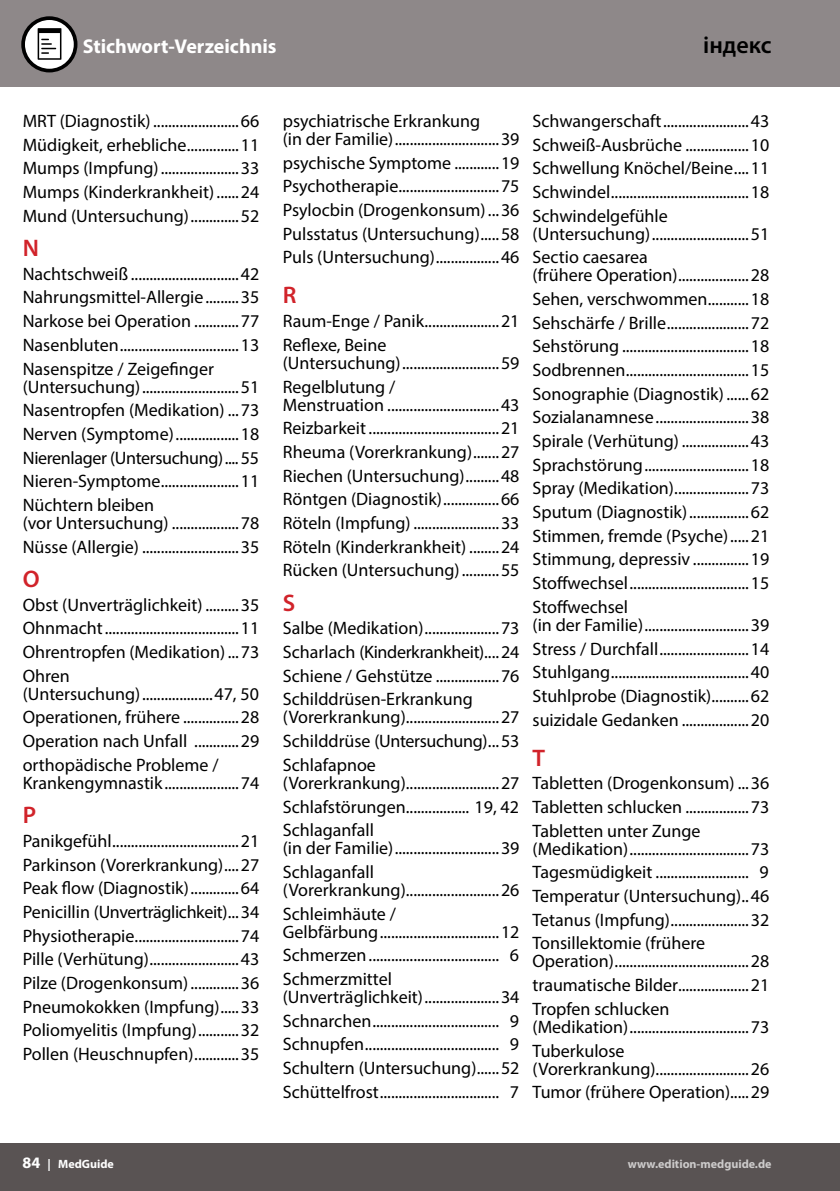
<style>
.page{position:relative;width:840px;height:1191px;background:#fff}
.page>*{position:absolute;margin:0;border:0;box-sizing:border-box;transform-origin:0 0}
.t1{font:600 24px "Myriad Pro";color:#d1232a}
.t2{font:600 24px "Myriad Pro";color:#000}
.t3{font:700 20px "Myriad Pro";color:#fff}
.t4{font:18px/23.6px "Myriad Pro";color:#000}
.t5{font:700 12px "Myriad Pro";color:#fff}
.s1{font-size:16px}
</style>
<div class="page">
<div style="left:0;top:0;width:839px;height:87px;background:#8e8889"></div>
<div style="left:0;top:1143px;width:839px;height:48px;background:#595353"></div>
<svg style="left:21px;top:16px;width:56px;height:56px"></svg>
<div style="left:25px;top:20px;width:49px;height:49px;background:#fff;border-radius:50%"></div>
<svg style="left:38px;top:28px;width:23px;height:32px"></svg>
<p class="t3" style="left:83px;top:33px;width:195px">Stichwort-Verzeichnis</p>
<h1 class="t2" style="left:702px;top:29px;width:70px">індекс</h1>
<p class="t4" style="left:23px;top:109px;width:238px;text-align:justify">MRT (Diagnostik) .......................66<br>Müdigkeit, erhebliche..............11<br>Mumps (Impfung).....................33<br>Mumps (Kinderkrankheit)......24<br>Mund (Untersuchung).............52</p>
<h1 class="t1" style="left:23px;top:233px;width:18px">N</h1>
<p class="t4" style="left:23px;top:262px;width:238px;text-align:justify">Nachtschweiß .............................42<br>Nahrungsmittel-Allergie.........35<br>Narkose bei Operation ............77<br>Nasenbluten................................13<br>Nasenspitze / Zeigefinger</p>
<p class="t4" style="left:23px;top:374px;width:238px">(Untersuchung)..........................51<br>Nasentropfen (Medikation) ...73<br>Nerven (Symptome).................18<br>Nierenlager (Untersuchung)....55<br>Nieren-Symptome.....................11<br>Nüchtern bleiben</p>
<p class="t4" style="left:23px;top:511px;width:238px">(vor Untersuchung) ..................78<br>Nüsse (Allergie) ..........................35</p>
<h1 class="t1" style="left:23px;top:564px;width:18px">O</h1>
<p class="t4" style="left:23px;top:592px;width:238px;text-align:justify">Obst (Unverträglichkeit) .........35<br>Ohnmacht....................................11<br>Ohrentropfen (Medikation) ...73<br>Ohren</p>
<p class="t4" style="left:23px;top:681px;width:238px">(Untersuchung)...................47, 50<br>Operationen, frühere ...............28<br>Operation nach Unfall ............29 orthopädische Probleme /</p>
<p class="t4" style="left:23px;top:770px;width:238px">Krankengymnastik....................74</p>
<h1 class="t1" style="left:23px;top:800px;width:15px">P</h1>
<p class="t4" style="left:23px;top:829px;width:238px;text-align:justify">Panikgefühl..................................21<br>Parkinson (Vorerkrankung)....27<br>Peak flow (Diagnostik).............64<br>Penicillin (Unverträglichkeit)...34<br>Physiotherapie............................74<br>Pille (Verhütung)........................43<br>Pilze (Drogenkonsum).............36<br>Pneumokokken (Impfung).....33<br>Poliomyelitis (Impfung)...........32<br>Pollen (Heuschnupfen)............35</p>
<p class="t4" style="left:283px;top:112px;width:238px;line-height:18px">psychiatrische Erkrankung<br>(in der Familie)............................39</p>
<p class="t4" style="left:283px;top:150px;width:238px">psychische Symptome ............19<br>Psychotherapie...........................75<br>Psylocbin (Drogenkonsum)...36<br>Pulsstatus (Untersuchung).....58<br>Puls (Untersuchung).................46</p>
<h1 class="t1" style="left:283px;top:280px;width:15px">R</h1>
<p class="t4" style="left:283px;top:309px;width:238px">Raum-Enge / Panik....................21<br>Reflexe, Beine</p>
<p class="t4" style="left:283px;top:351px;width:238px">(Untersuchung)..........................59<br>Regelblutung /</p>
<p class="t4" style="left:283px;top:392px;width:238px">Menstruation ..............................43<br>Reizbarkeit...................................21<br>Rheuma (Vorerkrankung).......27<br>Riechen (Untersuchung).........48<br>Röntgen (Diagnostik)...............66<br>Röteln (Impfung) .......................33<br>Röteln (Kinderkrankheit) ........24<br>Rücken (Untersuchung)..........55</p>
<h1 class="t1" style="left:283px;top:587px;width:14px">S</h1>
<p class="t4" style="left:283px;top:616px;width:238px;text-align:justify">Salbe (Medikation)....................73<br>Scharlach (Kinderkrankheit)....24<br>Schiene / Gehstütze .................76<br>Schilddrüsen-Erkrankung</p>
<p class="t4" style="left:283px;top:705px;width:238px;text-align:justify">(Vorerkrankung).........................27<br>Schilddrüse (Untersuchung)...53<br>Schlafapnoe</p>
<p class="t4" style="left:283px;top:770px;width:238px;text-align:justify">(Vorerkrankung).........................27<br>Schlafstörungen................. 19, 42<br>Schlaganfall</p>
<p class="t4" style="left:283px;top:836px;width:238px">(in der Familie)............................39<br>Schlaganfall</p>
<p class="t4" style="left:283px;top:877px;width:238px">(Vorerkrankung).........................26<br>Schleimhäute /</p>
<p class="t4" style="left:283px;top:919px;width:238px;text-align:justify">Gelbfärbung................................12<br>Schmerzen................................... 6<br>Schmerzmittel</p>
<p class="t4" style="left:283px;top:984px;width:238px;text-align:justify">(Unverträglichkeit)....................34<br>Schnarchen.................................. 9<br>Schnupfen.................................... 9<br>Schultern (Untersuchung)......52<br>Schüttelfrost................................ 7</p>
<p class="t4" style="left:532px;top:109px;width:238px">Schwangerschaft.......................43<br>Schweiß-Ausbrüche .................10<br>Schwellung Knöchel/Beine....11<br>Schwindel.....................................18<br>Schwindelgefühle</p>
<p class="t4" style="left:532px;top:221px;width:238px">(Untersuchung)..........................51<br>Sectio caesarea</p>
<p class="t4" style="left:532px;top:263px;width:238px">(frühere Operation)...................28<br>Sehen, verschwommen...........18<br>Sehschärfe / Brille......................72<br>Sehstörung ..................................18<br>Sodbrennen.................................15<br>Sonographie (Diagnostik) ......62<br>Sozialanamnese.........................38<br>Spirale (Verhütung) ..................43<br>Sprachstörung............................18<br>Spray (Medikation)....................73<br>Sputum (Diagnostik)................62<br>Stimmen, fremde (Psyche).....21<br>Stimmung, depressiv ...............19<br>Stoffwechsel................................15<br>Stoffwechsel</p>
<p class="t4" style="left:532px;top:613px;width:238px">(in der Familie)............................39<br>Stress / Durchfall........................14<br>Stuhlgang.....................................40<br>Stuhlprobe (Diagnostik)..........62 suizidale Gedanken ..................20</p>
<h1 class="t1" style="left:532px;top:742px;width:14px">T</h1>
<p class="t4" style="left:532px;top:771px;width:238px;text-align:justify">Tabletten (Drogenkonsum) ...36<br>Tabletten schlucken .................73<br>Tabletten unter Zunge</p>
<p class="t4" style="left:532px;top:836px;width:238px;text-align:justify">(Medikation)................................73<br>Tagesmüdigkeit ......................... 9<br>Temperatur (Untersuchung)..46<br>Tetanus (Impfung).....................32<br>Tonsillektomie (frühere</p>
<p class="t4" style="left:532px;top:949px;width:238px">Operation)....................................28 traumatische Bilder...................21<br>Tropfen schlucken</p>
<p class="t4" style="left:532px;top:1014px;width:238px">(Medikation)................................73<br>Tuberkulose</p>
<p class="t4" style="left:532px;top:1056px;width:238px">(Vorerkrankung).........................26<br>Tumor (frühere Operation).....29</p>
<p class="t5" style="left:22px;top:1156px;width:93px"><span class="s1">84</span> | MedGuide</p>
<p class="t5" style="left:627px;top:1155px;width:145px">www.edition-medguide.de</p>
</div>
